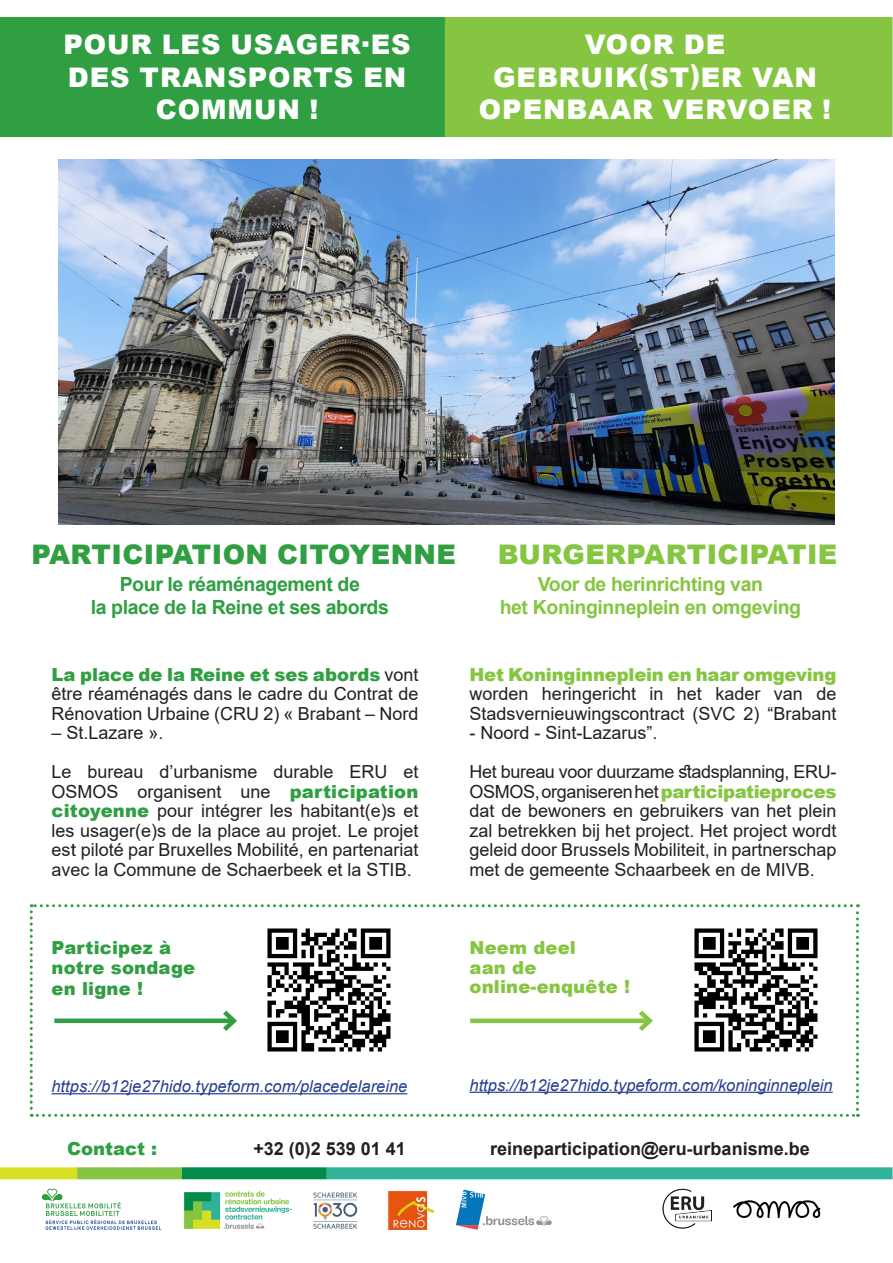
<style>
.page{position:relative;width:893px;height:1263px;background:#fff}
.page>*{position:absolute;margin:0;border:0;box-sizing:border-box;transform-origin:0 0}
.t1{font:900 27px/32.4px "Arial";letter-spacing:.035em;color:#fff;text-align:center}
.t2{font:900 27px "Arial";letter-spacing:.015em;color:#2f9f42}
.t3{font:900 27px "Arial";letter-spacing:.015em;color:#85c541}
.t4{font:700 19.5px "Arial";letter-spacing:-.02em;color:#85c541}
.t5{font:700 19.5px "Arial";letter-spacing:-.02em;color:#2f9f42}
.t6{font:18px/19.5px "Arial";color:#231f20;text-align:justify}
.t7{font:700 18px "Arial";color:#231f20}
.t8{font:900 18px "Arial";letter-spacing:.01em;color:#2f9f42}
.t9{font:900 18px "Arial";letter-spacing:.01em;color:#85c541}
.t10{font:italic 16.5px "Arial";color:#253f8e}
.s1{font-weight:900;color:#2f9f42}
.s2{font-family:"Roboto"}
.s3{font-weight:900;color:#85c541}
</style>
<div class="page">
<img style="left:58px;top:159px;width:777px;height:365px">
<svg style="left:42px;top:1188px;width:119px;height:42px"></svg>
<img style="left:183px;top:1191px;width:109px;height:38px">
<img style="left:313px;top:1192px;width:45px;height:37px">
<img style="left:662px;top:1188px;width:49px;height:41px">
<img style="left:733px;top:1200px;width:88px;height:18px">
<img style="left:387px;top:1190px;width:47px;height:40px">
<div style="left:0;top:1167px;width:77px;height:12px;background:#d7e023"></div>
<div style="left:77px;top:1167px;width:105px;height:12px;background:#85c541"></div>
<div style="left:182px;top:1167px;width:145px;height:12px;background:#008d4c"></div>
<div style="left:327px;top:1167px;width:565px;height:12px;background:#2fb298"></div>
<svg style="left:456px;top:1189px;width:96px;height:41px"></svg>
<div style="left:0;top:17px;width:445px;height:120px;background:#2f9f42"></div>
<div style="left:445px;top:17px;width:448px;height:120px;background:#85c541"></div>
<svg style="left:30px;top:904px;width:829px;height:213px"></svg>
<p class="t1" style="left:63px;top:28px;width:349px">POUR LES USAGER·ES<br>DES TRANSPORTS EN<br>COMMUN !</p>
<p class="t1" style="left:585px;top:28px;width:142px">VOOR DE</p>
<p class="t1" style="left:479px;top:60px;width:354px">GEBRUIK(ST)ER VAN<br>OPENBAAR VERVOER !</p>
<p class="t2" style="left:31px;top:534px;width:426px">PARTICIPATION CITOYENNE</p>
<p class="t3" style="left:498px;top:534px;width:341px">BURGERPARTICIPATIE</p>
<p class="t5" style="left:120px;top:570px;width:242px">Pour le réaménagement de</p>
<p class="t5" style="left:91px;top:593px;width:300px">la place de la Reine et ses abords</p>
<p class="t6" style="left:51px;top:665px;width:368px"><span class="s1">La place de la Reine et ses abords</span> vont être réaménagés dans le cadre du Contrat de Rénovation Urbaine (CRU 2) « Brabant – Nord</p>
<p class="t6" style="left:51px;top:723px;width:114px">– St.Lazare ».</p>
<p class="t6" style="left:51px;top:762px;width:368px">Le bureau d’urbanisme durable ERU et OSMOS organisent une <span class="s1">participation citoyenne</span> pour intégrer les habitant(e)s et les usager(e)s de la place au projet. Le projet es<span class="s2">t</span> piloté par Bruxelles Mobilité, en partenariat avec la Commune de Schaerbeek et la STIB.</p>
<p class="t8" style="left:51px;top:934px;width:121px">Participez à</p>
<p class="t8" style="left:51px;top:954px;width:145px">notre sondage</p>
<p class="t8" style="left:51px;top:975px;width:93px">en ligne !</p>
<p class="t10" style="left:51px;top:1075px;width:357px">https://b12je27hido.typeform.com/placedelareine</p>
<p class="t4" style="left:538px;top:570px;width:227px">Voor de herinrichting van</p>
<p class="t4" style="left:500px;top:593px;width:303px">het Koninginneplein en omgeving</p>
<p class="t6" style="left:469px;top:665px;width:368px"><span class="s3">Het Koninginneplein en haar omgeving </span>worden heringericht in het kader van de Stadsvernieuwingscontract (SVC 2) “Brabant</p>
<p class="t6" style="left:469px;top:723px;width:190px">- Noord - Sint-Lazarus”.</p>
<p class="t6" style="left:469px;top:762px;width:368px">Het bureau voor duurzame stadsplanning, ERU-OSMOS, organiseren het <span class="s3">participatieproces </span>dat de bewoners en gebruikers van het plein zal betrekken bij het project. Het project wordt geleid door Brussels Mobiliteit, in partnerschap met de gemeente Schaarbeek en de MIVB.</p>
<p class="t9" style="left:469px;top:934px;width:108px">Neem deel</p>
<p class="t9" style="left:469px;top:954px;width:68px">aan de</p>
<p class="t9" style="left:469px;top:973px;width:162px">online-enquête !</p>
<p class="t10" style="left:469px;top:1074px;width:365px">https://b12je27hido.typeform.com/koninginneplein</p>
<p class="t8" style="left:67px;top:1135px;width:92px">Contact :</p>
<p class="t7" style="left:253px;top:1135px;width:154px">+32 (0)2 539 01 41</p>
<p class="t7" style="left:490px;top:1135px;width:321px">reineparticipation@eru-urbanisme.be</p>
</div>
